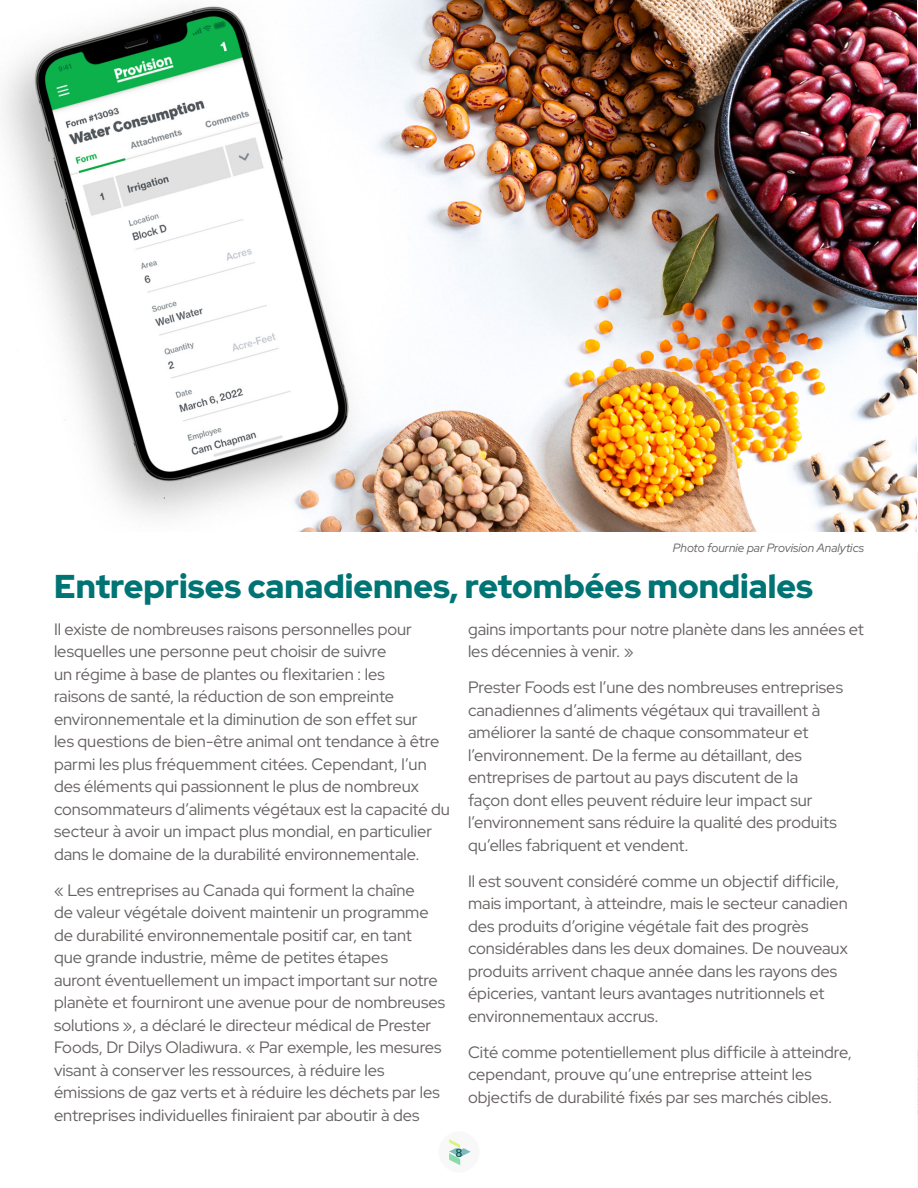
<style>
.page{position:relative;width:918px;height:1188px;background:#fff}
.page>*{position:absolute;margin:0;border:0;box-sizing:border-box;transform-origin:0 0}
.Headline{font:900 33px "Red Hat Display";color:#007475}
.Body{font:16.5px/22.5px "Red Hat Display";color:#656160}
.Cutline{font:italic 12px "Red Hat Display";color:#656160}
.t1{font:12px "Gibson";color:#034c4e}
</style>
<div class="page">
<div style="left:438px;top:1131px;width:42px;height:42px;background:#f2f2f2;border-radius:50%"></div>
<svg style="left:449px;top:1139px;width:22px;height:26px"></svg>
<img style="left:1px;top:0;width:915px;height:531px">
<hr style="left:917px;top:554px;width:1px;height:630px;background:#f3f6f7">
<svg style="left:917px;top:1051px;width:1px;height:63px"></svg>
<p class="Cutline" style="left:673px;top:540px;width:193px">Photo fournie par Provision Analytics</p>
<p class="Headline" style="left:54px;top:565px;width:761px">Entreprises canadiennes, retombées mondiales</p>
<p class="Body" style="left:54px;top:617px;width:398px">Il existe de nombreuses raisons personnelles pour lesquelles une personne peut choisir de suivre<br>un régime à base de plantes ou flexitarien : les<br>raisons de santé, la réduction de son empreinte environnementale et la diminution de son effet sur<br>les questions de bien-être animal ont tendance à être parmi les plus fréquemment citées. Cependant, l’un des éléments qui passionnent le plus de nombreux consommateurs d’aliments végétaux est la capacité du secteur à avoir un impact plus mondial, en particulier dans le domaine de la durabilité environnementale.</p>
<p class="Body" style="left:54px;top:878px;width:393px">« Les entreprises au Canada qui forment la chaîne<br>de valeur végétale doivent maintenir un programme de durabilité environnementale positif car, en tant<br>que grande industrie, même de petites étapes<br>auront éventuellement un impact important sur notre planète et fourniront une avenue pour de nombreuses solutions », a déclaré le directeur médical de Prester Foods, Dr Dilys Oladiwura. « Par exemple, les mesures visant à conserver les ressources, à réduire les émissions de gaz verts et à réduire les déchets par les entreprises individuelles finiraient par aboutir à des</p>
<p class="Body" style="left:468px;top:617px;width:398px">gains importants pour notre planète dans les années et les décennies à venir. »</p>
<p class="Body" style="left:468px;top:676px;width:377px">Prester Foods est l’une des nombreuses entreprises canadiennes d’aliments végétaux qui travaillent à améliorer la santé de chaque consommateur et l’environnement. De la ferme au détaillant, des entreprises de partout au pays discutent de la façon dont elles peuvent réduire leur impact sur l’environnement sans réduire la qualité des produits qu’elles fabriquent et vendent.</p>
<p class="Body" style="left:468px;top:869px;width:381px">Il est souvent considéré comme un objectif difficile, mais important, à atteindre, mais le secteur canadien des produits d’origine végétale fait des progrès considérables dans les deux domaines. De nouveaux produits arrivent chaque année dans les rayons des épiceries, vantant leurs avantages nutritionnels et environnementaux accrus.</p>
<p class="Body" style="left:468px;top:1040px;width:385px">Cité comme potentiellement plus difficile à atteindre, cependant, prouve qu’une entreprise atteint les objectifs de durabilité fixés par ses marchés cibles.</p>
<p class="t1" style="left:455px;top:1146px;width:9px">8</p>
</div>
